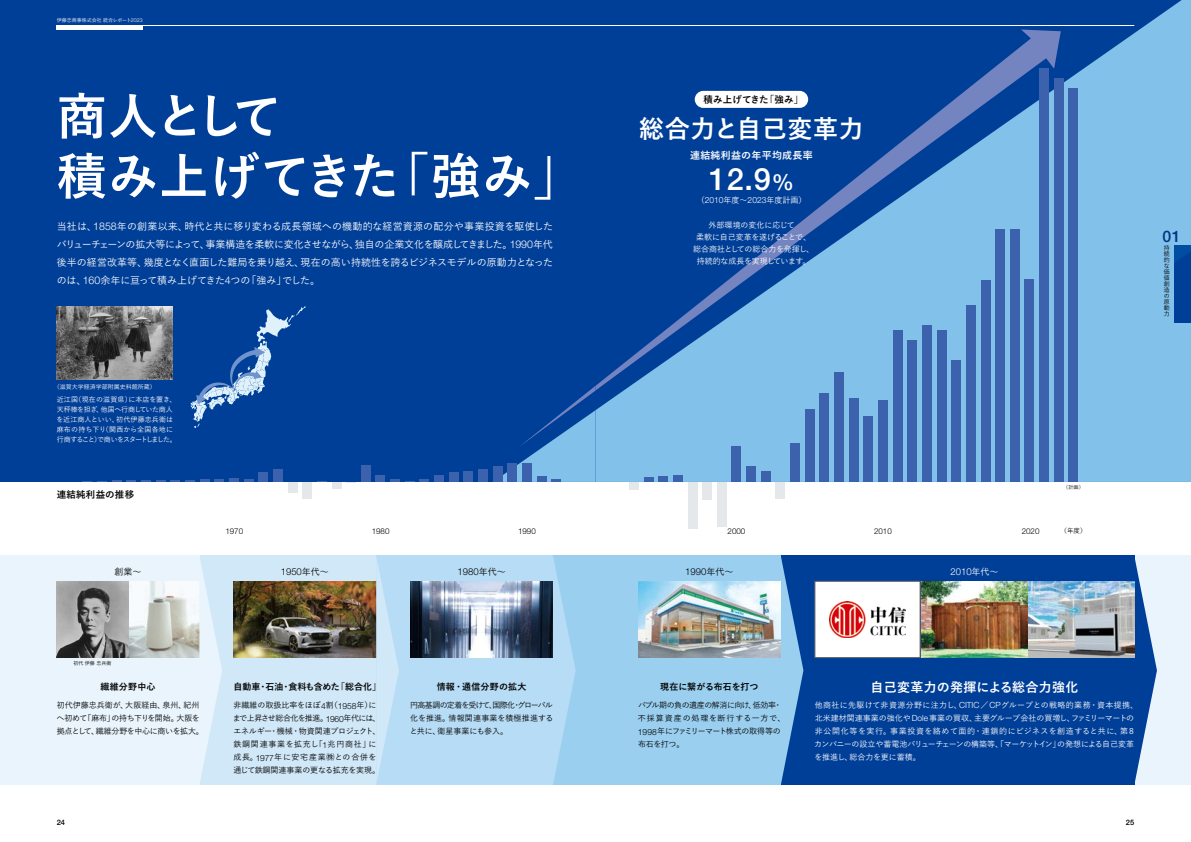
<style>
.page{position:relative;width:1191px;height:842px;background:#fff}
.page>*{position:absolute;margin:0;border:0;box-sizing:border-box;transform-origin:0 0}
.t1{font:700 50px/60px "Yu Go Pr 6 N";letter-spacing:.01em;color:#fff}
.t2{font:500 30.7px "Helvetica Neue LT Std";color:#fff}
.t3{font:700 25px "Yu Go Pr 6 N";letter-spacing:.025em;color:#fff}
.t4{font:500 15.9px "Helvetica Neue LT Std";color:#003686}
.t5{font:700 13px "Yu Go Pr 6 N";letter-spacing:.025em;color:#fff}
.t6{font:500 10px/18px "Yu Go Pr 6 N";letter-spacing:-.025em;color:#fff;text-align:justify}
.t7{font:700 10px "Yu Go Pr 6 N";letter-spacing:.025em;color:#fff}
.t8{font:300 9.5px "Helvetica Neue LT Std";color:#000}
.t9{font:700 9.5px "Yu Go Pr 6 N";letter-spacing:.02em;color:#000}
.t10{font:300 9.5px "Helvetica Neue LT Std";color:#fff}
.t11{font:700 9px "Yu Go Pr 6 N";letter-spacing:.01em;color:#000}
.t12{font:500 9px "Yu Go Pr 6 N";color:#000}
.t13{font:500 8px/13px "Yu Go Pr 6 N";color:#fff}
.t14{font:500 8px/13px "Yu Go Pr 6 N";letter-spacing:-.025em;color:#000}
.t15{font:500 8px/13px "Yu Go Pr 6 N";letter-spacing:-.005em;color:#000}
.t16{font:500 8px/12px "Yu Go Pr 6 N";letter-spacing:-.03em;color:#fff;text-align:center}
.t17{font:300 8px "Helvetica Neue LT Std";color:#000}
.t18{font:500 7.5px "Helvetica Neue LT Std";color:#000}
.t19{font:500 7px/10px "Yu Go Pr 6 N";letter-spacing:-.005em;color:#fff}
.t20{font:500 6.5px "Yu Go Pr 6 N";color:#000}
.t21{font:500 6px "Yu Go Pr 6 N";color:#fff}
.t22{font:500 6px/5.9px "Yu Go Pr 6 N";color:#000;text-align:justify}
.t23{font:500 5px "Yu Go Pr 6 N";color:#fff}
.t24{font:500 5px "Yu Go Pr 6 N";color:#000}
.s1{font-family:"Helvetica Neue LT Std";font-weight:300;font-size:5.3px}
.s2{font-family:"Helvetica Neue LT Std";font-weight:300;font-size:10.6px}
.s3{font-size:22.3px}
.s4{font-family:"Helvetica Neue LT Std";font-weight:300;font-size:8.5px}
.s5{font-family:"Yu Go Pr 6 N";font-weight:500;font-size:9px}
</style>
<div class="page">
<div style="left:0;top:0;width:1191px;height:482px;background:#003f98"></div>
<svg style="left:595px;top:0;width:596px;height:482px;fill:#82c1ea"></svg>
<svg style="left:595px;top:30px;width:465px;height:360px"></svg>
<div style="left:0;top:556px;width:1191px;height:229px;background:#e9f4fc"></div>
<div style="left:780px;top:556px;width:354px;height:229px;background:#003f98"></div>
<svg style="left:1134px;top:556px;width:23px;height:229px"></svg>
<div style="left:553px;top:556px;width:227px;height:229px;background:#9acff0"></div>
<svg style="left:780px;top:556px;width:23px;height:229px"></svg>
<div style="left:199px;top:556px;width:177px;height:229px;background:#d1e8f8"></div>
<div style="left:376px;top:556px;width:177px;height:229px;background:#b7dcf5"></div>
<img style="left:638px;top:581px;width:142px;height:77px">
<div style="left:814px;top:581px;width:106px;height:77px;background:#fff;border:1px solid #656464"></div>
<img style="left:921px;top:581px;width:213px;height:77px">
<img style="left:829px;top:601px;width:76px;height:36px">
<img style="left:410px;top:581px;width:143px;height:77px">
<img style="left:57px;top:581px;width:142px;height:77px">
<img style="left:233px;top:581px;width:143px;height:77px">
<div style="left:694px;top:91px;width:114px;height:17px;background:#fff;border-radius:9px"></div>
<img style="left:57px;top:306px;width:116px;height:74px">
<svg style="left:199px;top:556px;width:23px;height:229px"></svg>
<svg style="left:376px;top:558px;width:23px;height:225px"></svg>
<svg style="left:553px;top:558px;width:22px;height:225px"></svg>
<svg style="left:112px;top:479px;width:112px;height:3px"></svg>
<hr style="left:229px;top:478px;width:10px;height:4px;background:#3d62ad">
<svg style="left:244px;top:479px;width:9px;height:3px"></svg>
<div style="left:258px;top:472px;width:10px;height:10px;background:#3d62ad"></div>
<div style="left:273px;top:470px;width:10px;height:12px;background:#3d62ad"></div>
<div style="left:288px;top:482px;width:9px;height:11px;background:#e4e8ea"></div>
<div style="left:302px;top:482px;width:10px;height:16px;background:#e4e8ea"></div>
<div style="left:332px;top:482px;width:9px;height:6px;background:#e4e8ea"></div>
<div style="left:361px;top:465px;width:9px;height:17px;background:#3d62ad"></div>
<div style="left:376px;top:476px;width:9px;height:6px;background:#3d62ad"></div>
<svg style="left:390px;top:479px;width:39px;height:3px"></svg>
<div style="left:434px;top:475px;width:10px;height:7px;background:#3d62ad"></div>
<div style="left:449px;top:473px;width:9px;height:9px;background:#3d62ad"></div>
<div style="left:463px;top:472px;width:10px;height:10px;background:#3d62ad"></div>
<div style="left:478px;top:469px;width:10px;height:13px;background:#3d62ad"></div>
<div style="left:629px;top:482px;width:9px;height:7px;background:#e4e8ea"></div>
<hr style="left:643px;top:478px;width:10px;height:4px;background:#3d62ad">
<div style="left:658px;top:476px;width:10px;height:6px;background:#3d62ad"></div>
<div style="left:673px;top:476px;width:9px;height:6px;background:#3d62ad"></div>
<div style="left:687px;top:482px;width:10px;height:46px;background:#e4e8ea"></div>
<div style="left:702px;top:482px;width:10px;height:17px;background:#e4e8ea"></div>
<div style="left:717px;top:482px;width:9px;height:44px;background:#e4e8ea"></div>
<div style="left:731px;top:446px;width:10px;height:36px;background:#3d62ad"></div>
<div style="left:746px;top:467px;width:10px;height:15px;background:#3d62ad"></div>
<div style="left:761px;top:472px;width:9px;height:10px;background:#3d62ad"></div>
<div style="left:775px;top:482px;width:10px;height:16px;background:#e4e8ea"></div>
<div style="left:790px;top:443px;width:10px;height:39px;background:#3d62ad"></div>
<div style="left:805px;top:409px;width:9px;height:73px;background:#3d62ad"></div>
<div style="left:819px;top:393px;width:10px;height:89px;background:#3d62ad"></div>
<div style="left:834px;top:372px;width:10px;height:110px;background:#3d62ad"></div>
<div style="left:849px;top:398px;width:9px;height:84px;background:#3d62ad"></div>
<div style="left:863px;top:417px;width:10px;height:65px;background:#3d62ad"></div>
<div style="left:878px;top:401px;width:9px;height:81px;background:#3d62ad"></div>
<div style="left:892px;top:330px;width:10px;height:152px;background:#3d62ad"></div>
<div style="left:907px;top:341px;width:10px;height:141px;background:#3d62ad"></div>
<div style="left:922px;top:325px;width:9px;height:157px;background:#3d62ad"></div>
<div style="left:936px;top:330px;width:10px;height:152px;background:#3d62ad"></div>
<div style="left:951px;top:361px;width:10px;height:121px;background:#3d62ad"></div>
<div style="left:966px;top:305px;width:9px;height:177px;background:#3d62ad"></div>
<div style="left:980px;top:280px;width:10px;height:202px;background:#3d62ad"></div>
<div style="left:995px;top:230px;width:10px;height:252px;background:#3d62ad"></div>
<div style="left:1010px;top:229px;width:9px;height:253px;background:#3d62ad"></div>
<div style="left:1024px;top:279px;width:10px;height:203px;background:#3d62ad"></div>
<div style="left:1039px;top:68px;width:10px;height:414px;background:#3d62ad"></div>
<div style="left:1054px;top:78px;width:9px;height:404px;background:#3d62ad"></div>
<div style="left:1068px;top:89px;width:10px;height:393px;background:#3d62ad"></div>
<svg style="left:191px;top:306px;width:114px;height:122px"></svg>
<svg style="left:493px;top:386px;width:102px;height:96px"></svg>
<div style="left:1174px;top:245px;width:17px;height:77px;background:#003f98"></div>
<svg style="left:1174px;top:245px;width:17px;height:18px"></svg>
<div style="left:57px;top:25px;width:86px;height:5px;background:#fff"></div>
<hr style="left:57px;top:25px;width:1077px;height:1px;background:#fff">
<p class="t23" style="left:57px;top:16px;width:88px">伊藤忠商事株式会社統合レポート<span class="s1">2023</span></p>
<h1 class="t1" style="left:57px;top:87px;width:527px">商人として<br>積み上げてきた「強み」</h1>
<p class="t6" style="left:57px;top:216px;width:498px">当社は、<span class="s2">1858</span>年の創業以来、時代と共に移り変わる成長領域への機動的な経営資源の配分や事業投資を駆使したバリューチェーンの拡大等によって、事業構造を柔軟に変化させながら、独自の企業文化を醸成してきました。<span class="s2">1990</span>年代後半の経営改革等、幾度となく直面した難局を乗り越え、現在の高い持続性を誇るビジネスモデルの原動力となったのは、<span class="s2">160</span>余年に亘って積み上げてきた<span class="s2">4</span>つの「強み」でした。</p>
<p class="t9" style="left:703px;top:94px;width:101px">積み上げてきた「強み」</p>
<h3 class="t3" style="left:639px;top:115px;width:226px">総合力と自己変革力</h3>
<p class="t7" style="left:690px;top:150px;width:124px">連結純利益の年平均成長率</p>
<h2 class="t2" style="left:709px;top:161px;width:86px">12.9<span class="s3">%</span></h2>
<p class="t13" style="left:697px;top:193px;width:111px">（<span class="s4">2010</span>年度～<span class="s4">2023</span>年度計画）</p>
<p class="t16" style="left:693px;top:218px;width:123px">外部環境の変化に応じて<br>柔軟に自己変革を遂げることで、総合商社としての総合力を発揮し、持続的な成長を実現しています。</p>
<p class="t21" style="left:54px;top:382px;width:103px">（滋賀大学経済学部附属史料館所蔵）</p>
<p class="t19" style="left:56px;top:394px;width:122px">近江国（現在の滋賀県）に本店を置き、天秤棒を担ぎ、他国へ行商していた商人を近江商人といい、初代伊藤忠兵衛は麻布の持ち下り（関西から全国各地に行商すること）で商いをスタートしました。</p>
<p class="t9" style="left:57px;top:489px;width:79px">連結純利益の推移</p>
<p class="t17" style="left:225px;top:526px;width:19px">1970</p>
<p class="t17" style="left:372px;top:526px;width:19px">1980</p>
<p class="t17" style="left:518px;top:526px;width:19px">1990</p>
<p class="t17" style="left:727px;top:526px;width:19px">2000</p>
<p class="t17" style="left:874px;top:526px;width:19px">2010</p>
<p class="t17" style="left:1021px;top:526px;width:19px">2020</p>
<p class="t12" style="left:115px;top:563px;width:28px">創業～</p>
<p class="t8" style="left:281px;top:566px;width:50px">1950<span class="s5">年代～</span></p>
<p class="t8" style="left:457px;top:566px;width:50px">1980<span class="s5">年代～</span></p>
<p class="t8" style="left:685px;top:566px;width:50px">1990<span class="s5">年代～</span></p>
<p class="t10" style="left:950px;top:566px;width:50px">2010<span class="s5">年代～</span></p>
<p class="t24" style="left:1063px;top:483px;width:22px">（計画）</p>
<p class="t20" style="left:1060px;top:524px;width:27px">（年度）</p>
<h3 class="t4" style="left:1162px;top:226px;width:20px">01</h3>
<p class="t22" style="left:1163px;top:244px;width:7px">持続的な価値創造の原動力</p>
<p class="t24" style="left:73px;top:658px;width:39px">初代伊藤忠兵衛</p>
<p class="t11" style="left:100px;top:681px;width:57px">繊維分野中心</p>
<p class="t14" style="left:57px;top:698px;width:149px">初代伊藤忠兵衛が、大阪経由、泉州、紀州へ初めて「麻布」の持ち下りを開始。大阪を拠点として、繊維分野を中心に商いを拡大。</p>
<p class="t11" style="left:233px;top:681px;width:149px">自動車・石油・食料も含めた「総合化」</p>
<p class="t15" style="left:233px;top:698px;width:149px">非繊維の取扱比率をほぼ<span class="s4">4</span>割（<span class="s4">1958</span>年）にまで上昇させ総合化を推進。<span class="s4">1960</span>年代には、エネルギー・機械・物資関連プロジェクト、鉄鋼関連事業を拡充し「<span class="s4">1</span>兆円商社」に成長。<span class="s4">1977</span>年に安宅産業㈱との合併を通じて鉄鋼関連事業の更なる拡充を実現。</p>
<p class="t11" style="left:437px;top:681px;width:91px">情報・通信分野の拡大</p>
<p class="t14" style="left:410px;top:698px;width:145px;text-align:justify">円高基調の定着を受けて、国際化・グローバル化を推進。情報関連事業を積極推進すると共に、衛星事業にも参入。</p>
<p class="t11" style="left:660px;top:681px;width:100px">現在に繋がる布石を打つ</p>
<p class="t14" style="left:638px;top:698px;width:149px">バブル期の負の遺産の解消に向け、低効率・不採算資産の処理を断行する一方で、<br><span class="s4">1998</span>年にファミリーマート株式の取得等の布石を打つ。</p>
<h3 class="t5" style="left:870px;top:680px;width:210px">自己変革力の発揮による総合力強化</h3>
<p class="t13" style="left:814px;top:697px;width:325px">他商社に先駆けて非資源分野に注力し、<span class="s4">CITIC</span>／<span class="s4">CP</span>グループとの戦略的業務・資本提携、北米建材関連事業の強化や<span class="s4">Dole</span>事業の買収、主要グループ会社の買増し、ファミリーマートの非公開化等を実行。事業投資を絡めて面的・連鎖的にビジネスを創造すると共に、第８カンパニーの設立や蓄電池バリューチェーンの構築等、「マーケットイン」の発想による自己変革を推進し、総合力を更に蓄積。</p>
<p class="t18" style="left:57px;top:818px;width:10px">24</p>
<p class="t18" style="left:1126px;top:818px;width:10px">25</p>
</div>
